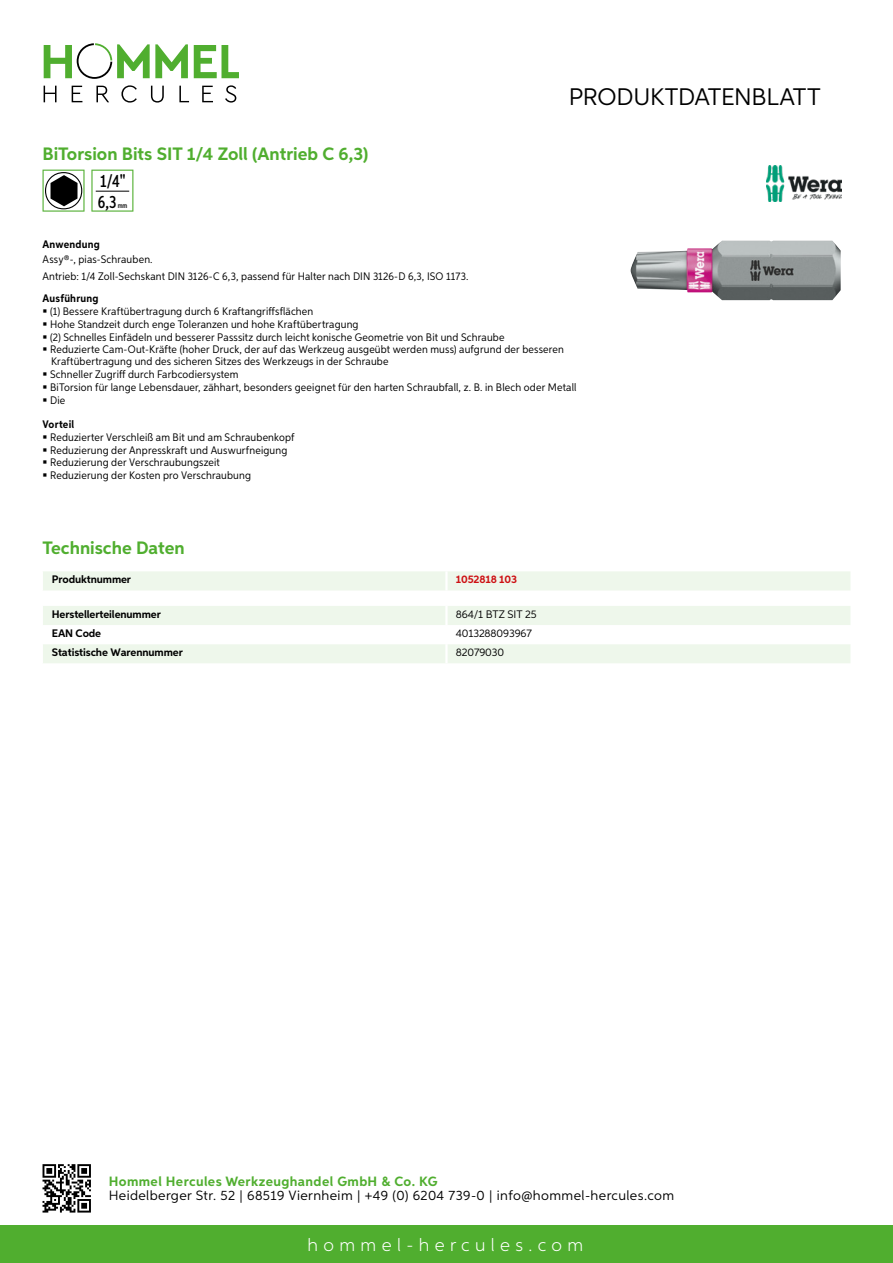
<style>
.page{position:relative;width:893px;height:1263px;background:#fff}
.page>*{position:absolute;margin:0;border:0;box-sizing:border-box;transform-origin:0 0}
.t1{font:24px "Aspira";letter-spacing:-.01em;color:#000}
.t2{font:700 18px "Aspira";color:#50ae2f}
.t3{font:300 18px "Aspira";letter-spacing:.3em;color:#fff}
.t4{font:500 17.85px/20.4px "Aspira XX Nar";color:#000}
.t5{font:13.5px "Aspira";letter-spacing:.03em;color:#000}
.t6{font:700 13.5px "Aspira";letter-spacing:.03em;color:#50ae2f}
.t7{font:10.95px/12.6px "Aspira Nar";letter-spacing:.015em;color:#000}
.t8{font:700 10.95px "Aspira";letter-spacing:-.01em;color:#000}
.t9{font:10.95px "Aspira";letter-spacing:-.01em;color:#000}
.t10{font:700 10.95px "Aspira Nar";letter-spacing:.02em;color:#000}
.t11{font:700 10.95px "Aspira";letter-spacing:-.01em;color:#cd1013}
.t12{font:500 7.35px "Aspira XX Nar";color:#000}
</style>
<div class="page">
<div style="left:0;top:1226px;width:893px;height:37px;background:#50ae2f"></div>
<svg style="left:43px;top:1164px;width:48px;height:48px"></svg>
<svg style="left:194px;top:45px;width:45px;height:33px"></svg>
<svg style="left:44px;top:43px;width:144px;height:36px"></svg>
<svg style="left:44px;top:86px;width:13px;height:16px"></svg>
<svg style="left:72px;top:86px;width:10px;height:16px"></svg>
<svg style="left:96px;top:86px;width:13px;height:16px"></svg>
<svg style="left:121px;top:85px;width:16px;height:18px"></svg>
<svg style="left:151px;top:86px;width:13px;height:17px"></svg>
<svg style="left:179px;top:86px;width:10px;height:16px"></svg>
<svg style="left:202px;top:86px;width:11px;height:16px"></svg>
<svg style="left:225px;top:85px;width:11px;height:18px"></svg>
<div style="left:43px;top:571px;width:807px;height:19px;background:#eef7eb"></div>
<hr style="left:445px;top:571px;width:3px;height:19px;background:#fff">
<svg style="left:43px;top:606px;width:807px;height:57px"></svg>
<hr style="left:445px;top:644px;width:3px;height:19px;background:#fff">
<svg style="left:43px;top:170px;width:42px;height:42px"></svg>
<svg style="left:91px;top:170px;width:42px;height:42px"></svg>
<hr style="left:96px;top:191px;width:33px;height:1px;background:#000">
<img style="left:630px;top:241px;width:211px;height:59px">
<img style="left:766px;top:166px;width:76px;height:36px">
<h2 class="t2" style="left:43px;top:142px;width:327px">BiTorsion Bits SIT 1/4 Zoll (Antrieb C 6,3)</h2>
<h3 class="t4" style="left:98px;top:171px;width:29px">1/4"<br>6,3</h3>
<p class="t12" style="left:118px;top:201px;width:11px">mm</p>
<h1 class="t1" style="left:569px;top:82px;width:253px">Produktdatenblatt</h1>
<p class="t10" style="left:43px;top:237px;width:59px">Anwendung</p>
<p class="t7" style="left:43px;top:250px;width:427px;line-height:17.5px">Assy®-, pias-Schrauben.<br>Antrieb: 1/4 Zoll-Sechskant DIN 3126-C 6,3, passend für Halter nach DIN 3126-D 6,3, ISO 1173.</p>
<p class="t10" style="left:43px;top:292px;width:58px">Ausführung</p>
<p class="t7" style="left:50px;top:305px;width:528px">(1) Bessere Kraftübertragung durch 6 Kraftangriffsflächen<br>Hohe Standzeit durch enge Toleranzen und hohe Kraftübertragung<br>(2) Schnelles Einfädeln und besserer Passsitz durch leicht konische Geometrie von Bit und Schraube<br>Reduzierte Cam-Out-Kräfte (hoher Druck, der auf das Werkzeug ausgeübt werden muss) aufgrund der besseren Kraftübertragung und des sicheren Sitzes des Werkzeugs in der Schraube<br>Schneller Zugriff durch Farbcodiersystem<br>BiTorsion für lange Lebensdauer, zähhart, besonders geeignet für den harten Schraubfall, z. B. in Blech oder Metall Die</p>
<p class="t10" style="left:43px;top:418px;width:33px">Vorteil</p>
<p class="t7" style="left:50px;top:430px;width:246px">Reduzierter Verschleiß am Bit und am Schraubenkopf Reduzierung der Anpresskraft und Auswurfneigung Reduzierung der Verschraubungszeit<br>Reduzierung der Kosten pro Verschraubung</p>
<h2 class="t2" style="left:43px;top:537px;width:144px">Technische Daten</h2>
<p class="t8" style="left:52px;top:573px;width:81px">Produktnummer</p>
<p class="t11" style="left:456px;top:573px;width:63px">1052818 103</p>
<p class="t8" style="left:52px;top:607px;width:111px">Herstellerteilenummer</p>
<p class="t9" style="left:456px;top:607px;width:82px">864/1 BTZ SIT 25</p>
<p class="t8" style="left:52px;top:626px;width:51px">EAN Code</p>
<p class="t9" style="left:456px;top:626px;width:78px">4013288093967</p>
<p class="t8" style="left:52px;top:646px;width:132px">Statistische Warennummer</p>
<p class="t9" style="left:456px;top:646px;width:50px">82079030</p>
<p class="t6" style="left:109px;top:1172px;width:330px">Hommel Hercules Werkzeughandel GmbH &amp; Co. KG</p>
<p class="t5" style="left:109px;top:1187px;width:567px">Heidelberger Str. 52 | 68519 Viernheim | +49 (0) 6204 739-0 | info@hommel-hercules.com</p>
<h2 class="t3" style="left:307px;top:1234px;width:277px">hommel-hercules.com</h2>
</div>
